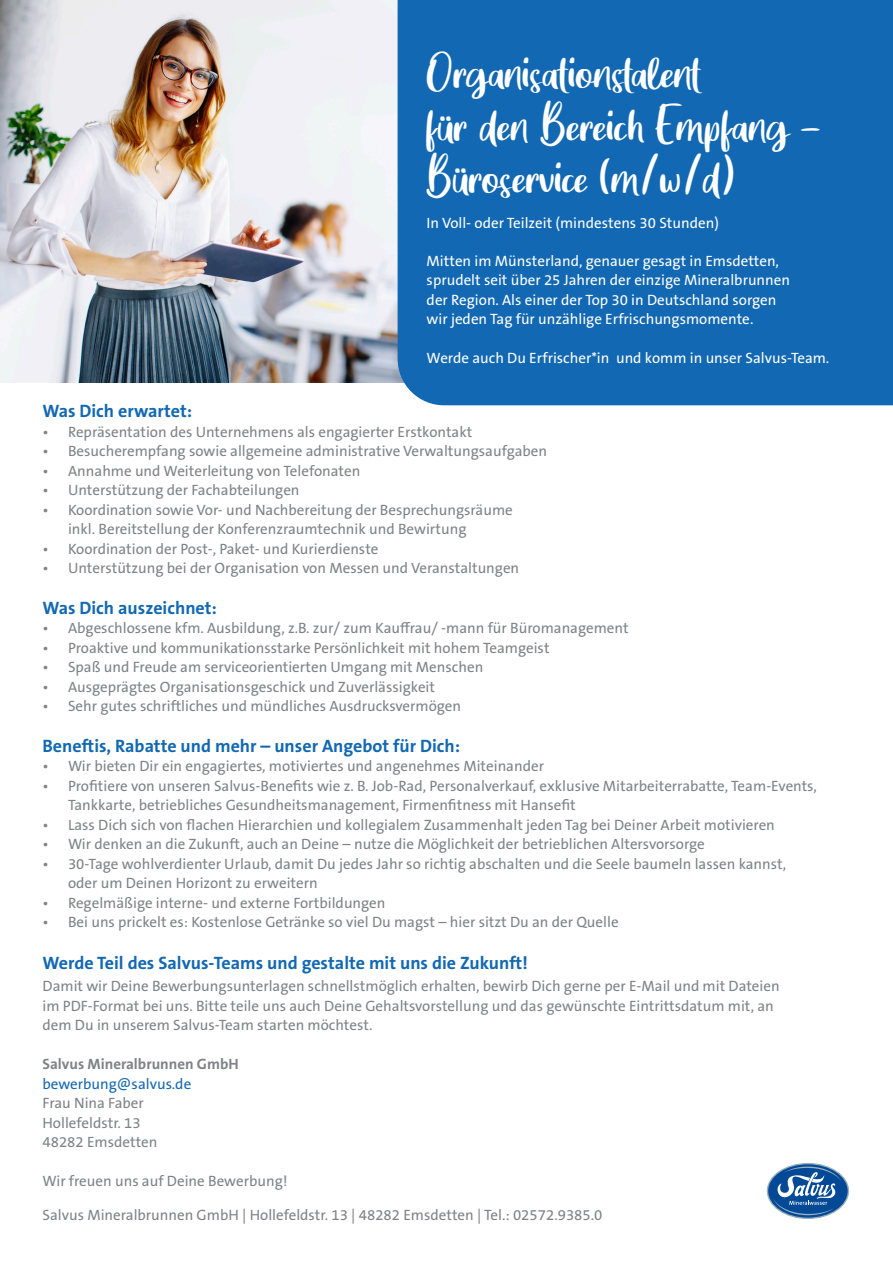
<style>
.page{position:relative;width:893px;height:1263px;background:#fff}
.page>*{position:absolute;margin:0;border:0;box-sizing:border-box;transform-origin:0 0}
.t1{font:30px/52.5px "Great Wishes";color:#fff}
.t2{font:700 18px "The Sans B W7";color:#1268b2}
.t3{font:15px/19.5px "The Sans B W5 Plain";color:#808285}
.t4{font:15px/19.5px "The Sans B W5 Plain";color:#fff}
.t5{font:700 15px "The Sans B W7";color:#808285}
.t6{font:15px "The Sans B W5 Plain";color:#1668b1}
</style>
<div class="page">
<img style="left:0;top:0;width:398px;height:383px">
<div style="left:398px;top:0;width:495px;height:405px;background:#1268b2"></div>
<svg style="left:765px;top:1161px;width:85px;height:59px"></svg>
<svg style="left:767px;top:1163px;width:82px;height:56px"></svg>
<svg style="left:768px;top:1164px;width:80px;height:53px"></svg>
<svg style="left:773px;top:1166px;width:68px;height:49px"></svg>
<p class="t1" style="left:427px;top:56px;width:396px">Organisationstalent<br>für den Bereich Empfang -<br>Büroservice (m/w/d)</p>
<p class="t4" style="left:427px;top:213px;width:294px">In Voll- oder Teilzeit (mindestens 30 Stunden)</p>
<p class="t4" style="left:427px;top:251px;width:365px">Mitten im Münsterland, genauer gesagt in Emsdetten, sprudelt seit über 25 Jahren der einzige Mineralbrunnen der Region. Als einer der Top 30 in Deutschland sorgen wir jeden Tag für unzählige Erfrischungsmomente.</p>
<p class="t4" style="left:427px;top:348px;width:404px">Werde auch Du Erfrischer*in und komm in unser Salvus-Team.</p>
<p class="t2" style="left:43px;top:400px;width:151px">Was Dich erwartet:</p>
<p class="t3" style="left:43px;top:422px;width:431px">• Repräsentation des Unternehmens als engagierter Erstkontakt</p>
<p class="t3" style="left:43px;top:442px;width:506px">• Besucherempfang sowie allgemeine administrative Verwaltungsaufgaben</p>
<p class="t3" style="left:43px;top:461px;width:319px">• Annahme und Weiterleitung von Telefonaten</p>
<p class="t3" style="left:43px;top:481px;width:259px">• Unterstützung der Fachabteilungen</p>
<p class="t3" style="left:68px;top:500px;width:446px;text-indent:-26px">• Koordination sowie Vor- und Nachbereitung der Besprechungsräume inkl. Bereitstellung der Konferenzraumtechnik und Bewirtung</p>
<p class="t3" style="left:43px;top:539px;width:337px">• Koordination der Post-, Paket- und Kurierdienste</p>
<p class="t3" style="left:43px;top:559px;width:478px">• Unterstützung bei der Organisation von Messen und Veranstaltungen</p>
<p class="t2" style="left:43px;top:596px;width:176px">Was Dich auszeichnet:</p>
<p class="t3" style="left:43px;top:619px;width:588px">• Abgeschlossene kfm. Ausbildung, z.B. zur/ zum Kauffrau/ -mann für Büromanagement</p>
<p class="t3" style="left:43px;top:638px;width:509px">• Proaktive und kommunikationsstarke Persönlichkeit mit hohem Teamgeist</p>
<p class="t3" style="left:43px;top:658px;width:442px">• Spaß und Freude am serviceorientierten Umgang mit Menschen</p>
<p class="t3" style="left:43px;top:677px;width:394px">• Ausgeprägtes Organisationsgeschick und Zuverlässigkeit</p>
<p class="t3" style="left:43px;top:697px;width:420px">• Sehr gutes schriftliches und mündliches Ausdrucksvermögen</p>
<p class="t2" style="left:43px;top:734px;width:419px">Beneftis, Rabatte und mehr – unser Angebot für Dich:</p>
<p class="t3" style="left:43px;top:757px;width:503px">• Wir bieten Dir ein engagiertes, motiviertes und angenehmes Miteinander</p>
<p class="t3" style="left:68px;top:776px;width:750px;text-indent:-26px">• Profitiere von unseren Salvus-Benefits wie z. B. Job-Rad, Personalverkauf, exklusive Mitarbeiterrabatte, Team-Events,<br>Tankkarte, betriebliches Gesundheitsmanagement, Firmenfitness mit Hansefit</p>
<p class="t3" style="left:43px;top:815px;width:734px">• Lass Dich sich von flachen Hierarchien und kollegialem Zusammenhalt jeden Tag bei Deiner Arbeit motivieren</p>
<p class="t3" style="left:43px;top:835px;width:664px">• Wir denken an die Zukunft, auch an Deine – nutze die Möglichkeit der betrieblichen Altersvorsorge</p>
<p class="t3" style="left:68px;top:854px;width:720px;text-indent:-26px">• 30-Tage wohlverdienter Urlaub, damit Du jedes Jahr so richtig abschalten und die Seele baumeln lassen kannst, oder um Deinen Horizont zu erweitern</p>
<p class="t3" style="left:43px;top:893px;width:345px">• Regelmäßige interne- und externe Fortbildungen</p>
<p class="t3" style="left:43px;top:913px;width:578px">• Bei uns prickelt es: Kostenlose Getränke so viel Du magst – hier sitzt Du an der Quelle</p>
<p class="t2" style="left:43px;top:952px;width:487px">Werde Teil des Salvus-Teams und gestalte mit uns die Zukunft!</p>
<p class="t3" style="left:43px;top:976px;width:739px">Damit wir Deine Bewerbungsunterlagen schnellstmöglich erhalten, bewirb Dich gerne per E-Mail und mit Dateien im PDF-Format bei uns. Bitte teile uns auch Deine Gehaltsvorstellung und das gewünschte Eintrittsdatum mit, an dem Du in unserem Salvus-Team starten möchtest.</p>
<p class="t5" style="left:43px;top:1054px;width:198px">Salvus Mineralbrunnen GmbH</p>
<p class="t6" style="left:43px;top:1074px;width:150px">bewerbung@salvus.de</p>
<p class="t3" style="left:43px;top:1093px;width:103px">Frau Nina Faber</p>
<p class="t3" style="left:43px;top:1113px;width:100px">Hollefeldstr. 13</p>
<p class="t3" style="left:43px;top:1132px;width:116px">48282 Emsdetten</p>
<p class="t3" style="left:43px;top:1171px;width:247px">Wir freuen uns auf Deine Bewerbung!</p>
<p class="t3" style="left:43px;top:1205px;width:561px">Salvus Mineralbrunnen GmbH | Hollefeldstr. 13 | 48282 Emsdetten | Tel.: 02572.9385.0</p>
</div>
